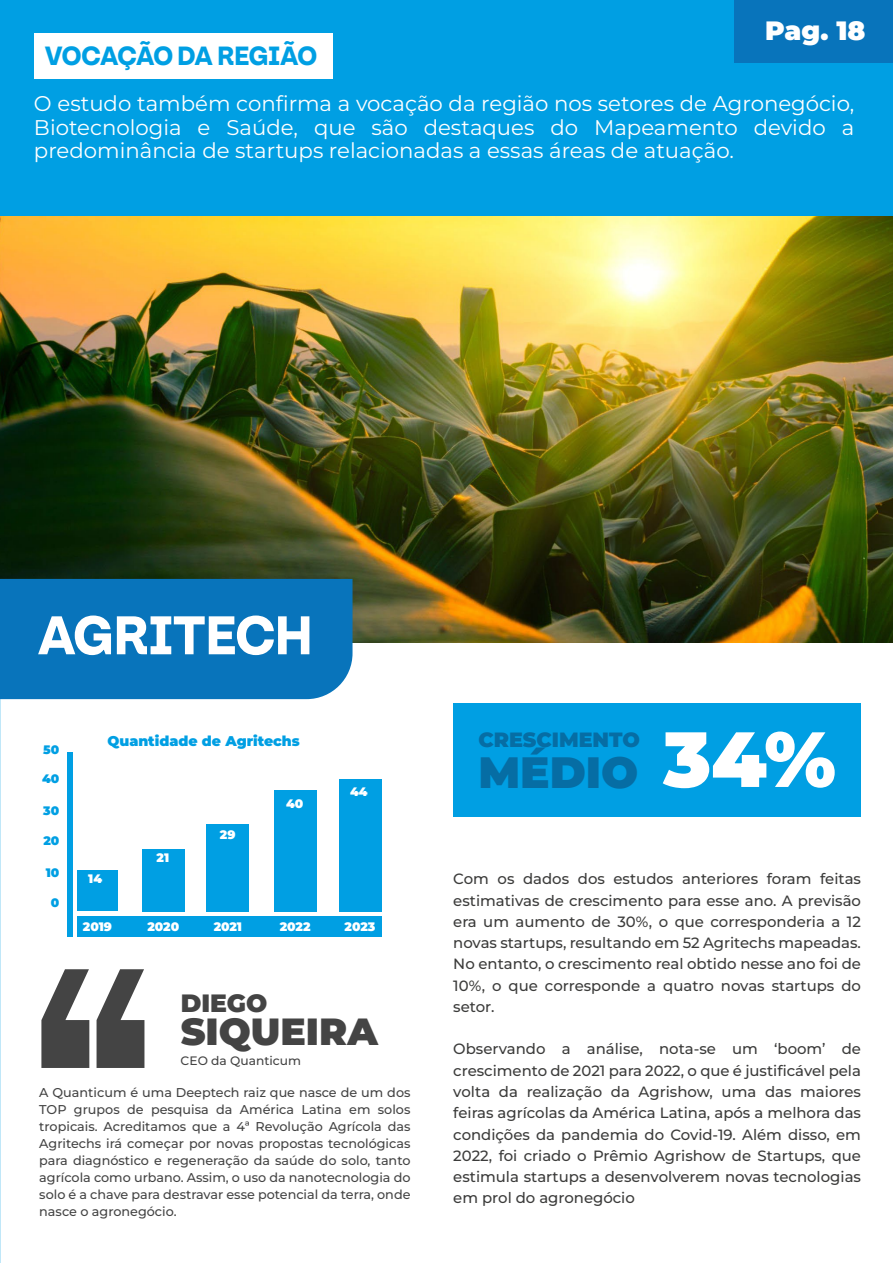
<style>
.page{position:relative;width:893px;height:1263px;background:#fff}
.page>*{position:absolute;margin:0;border:0;box-sizing:border-box;transform-origin:0 0}
.t1{font:900 50.55px "Friends";color:#fff}
.t2{font:900 43.8px "Montserrat";color:#066da4}
.t3{font:900 37.8px "Montserrat";color:#444}
.t4{font:900 26.55px "Montserrat";color:#fff}
.t5{font:900 25.05px "Montserrat";color:#444}
.t6{font:900 24.6px "Friends";letter-spacing:-.025em;color:#009fe3}
.t7{font:21.3px/23.4px "Montserrat";color:#fff;text-align:justify}
.t8{font:900 20.7px "Montserrat";color:#066da4}
.t9{font:500 14.85px/21.3px "Montserrat";color:#3c3c3b;text-align:justify}
.t10{font:900 14.1px "Montserrat";color:#009fe3}
.t11{font:500 12.75px/17px "Montserrat";color:#444;text-align:justify}
.t12{font:900 12.3px "Montserrat";color:#fff}
.t13{font:900 12.3px "Montserrat";color:#009fe3}
.t14{font:500 12.15px "Montserrat";color:#444}
.s1{font-size:78px;color:#fff}
</style>
<div class="page">
<div style="left:0;top:0;width:893px;height:223px;background:#009fe3"></div>
<svg style="left:41px;top:969px;width:48px;height:99px"></svg>
<svg style="left:97px;top:969px;width:47px;height:99px"></svg>
<div style="left:34px;top:33px;width:298px;height:45px;background:#fff"></div>
<img style="left:0;top:217px;width:893px;height:426px">
<div style="left:0;top:579px;width:353px;height:120px;background:#0874bb"></div>
<div style="left:735px;top:0;width:158px;height:63px;background:#0874bb"></div>
<div style="left:77px;top:916px;width:304px;height:20px;background:#009fe3"></div>
<div style="left:77px;top:870px;width:41px;height:41px;background:#009fe3"></div>
<div style="left:142px;top:849px;width:42px;height:62px;background:#009fe3"></div>
<div style="left:207px;top:824px;width:42px;height:87px;background:#009fe3"></div>
<div style="left:274px;top:790px;width:42px;height:121px;background:#009fe3"></div>
<div style="left:339px;top:779px;width:42px;height:132px;background:#009fe3"></div>
<div style="left:67px;top:752px;width:5px;height:184px;background:#009fe3"></div>
<div style="left:453px;top:704px;width:408px;height:113px;background:#009fe3"></div>
<h3 class="t6" style="left:45px;top:40px;width:274px">VOCAÇÃO DA REGIÃO</h3>
<h3 class="t4" style="left:765px;top:13px;width:102px">Pag. 18</h3>
<h3 class="t7" style="left:34px;top:92px;width:822px">O estudo também confirma a vocação da região nos setores de Agronegócio, Biotecnologia e Saúde, que são destaques do Mapeamento devido a predominância de startups relacionadas a essas áreas de atuação.</h3>
<h1 class="t1" style="left:38px;top:603px;width:276px">AGRITECH</h1>
<p class="t13" style="left:43px;top:741px;width:18px">50</p>
<p class="t13" style="left:42px;top:771px;width:19px">40</p>
<p class="t13" style="left:43px;top:802px;width:18px">30</p>
<p class="t13" style="left:43px;top:833px;width:17px">20</p>
<h2 class="t2" style="left:478px;top:743px;width:359px">MÉDIO <span class="s1">34%</span></h2>
<p class="t10" style="left:108px;top:731px;width:194px">Quantidade de Agritechs</p>
<h3 class="t8" style="left:478px;top:725px;width:163px">CRESCIMENTO</h3>
<p class="t12" style="left:350px;top:784px;width:19px">44</p>
<p class="t12" style="left:157px;top:849px;width:14px">21</p>
<p class="t12" style="left:220px;top:826px;width:17px">29</p>
<p class="t12" style="left:286px;top:795px;width:19px">40</p>
<p class="t13" style="left:46px;top:865px;width:15px">10</p>
<p class="t13" style="left:51px;top:894px;width:10px">0</p>
<p class="t12" style="left:88px;top:870px;width:15px">14</p>
<p class="t12" style="left:83px;top:919px;width:31px">2019</p>
<p class="t12" style="left:147px;top:919px;width:33px">2020</p>
<p class="t12" style="left:214px;top:919px;width:30px">2021</p>
<p class="t12" style="left:280px;top:919px;width:32px">2022</p>
<p class="t12" style="left:345px;top:919px;width:32px">2023</p>
<h3 class="t5" style="left:181px;top:986px;width:88px">DIEGO</h3>
<h3 class="t3" style="left:181px;top:1006px;width:199px">SIQUEIRA</h3>
<p class="t14" style="left:181px;top:1052px;width:122px">CEO da Quanticum</p>
<p class="t11" style="left:39px;top:1084px;width:373px">A Quanticum é uma Deeptech raiz que nasce de um dos TOP grupos de pesquisa da América Latina em solos tropicais. Acreditamos que a 4ª Revolução Agrícola das Agritechs irá começar por novas propostas tecnológicas para diagnóstico e regeneração da saúde do solo, tanto agrícola como urbano. Assim, o uso da nanotecnologia do solo é a chave para destravar esse potencial da terra, onde nasce o agronegócio.</p>
<p class="t9" style="left:453px;top:868px;width:409px">Com os dados dos estudos anteriores foram feitas estimativas de crescimento para esse ano. A previsão era um aumento de 30%, o que corresponderia a 12 novas startups, resultando em 52 Agritechs mapeadas.<br>No entanto, o crescimento real obtido nesse ano foi de 10%, o que corresponde a quatro novas startups do setor.</p>
<p class="t9" style="left:453px;top:1038px;width:409px">Observando a análise, nota-se um ‘boom’ de crescimento de 2021 para 2022, o que é justificável pela volta da realização da Agrishow, uma das maiores feiras agrícolas da América Latina, após a melhora das condições da pandemia do Covid-19. Além disso, em 2022, foi criado o Prêmio Agrishow de Startups, que estimula startups a desenvolverem novas tecnologias em prol do agronegócio</p>
</div>
